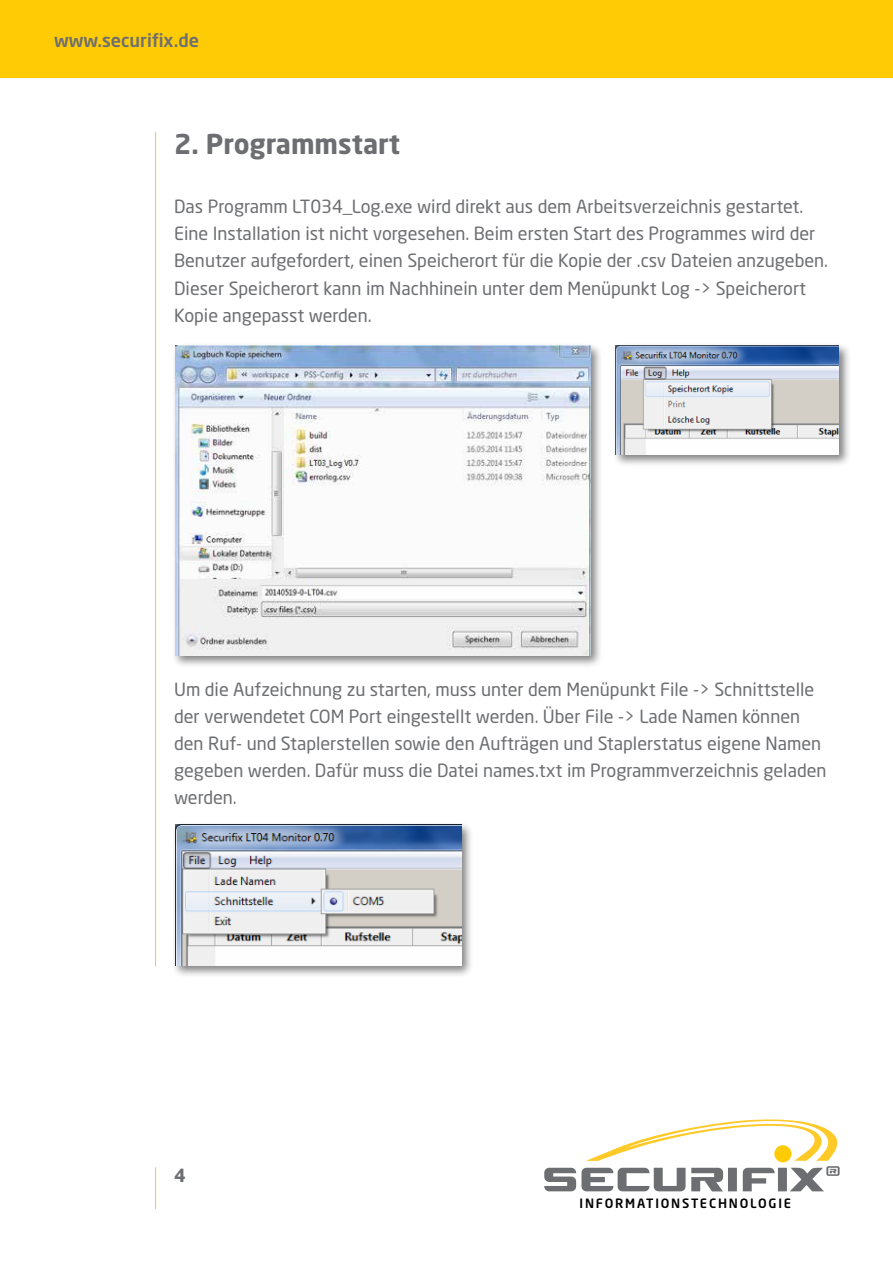
<style>
.page{position:relative;width:893px;height:1263px;background:#fff}
.page>*{position:absolute;margin:0;border:0;box-sizing:border-box;transform-origin:0 0}
.t1{font:700 27px "Neo Sans";color:#6d6e71}
.t2{font:18px/27px "Neo Sans";color:#6d6e71}
.t3{font:500 18px "Neo Sans";color:#6d6e71}
.t4{font:700 18px "Neo Sans";color:#6d6e71}
.t5{font:500 12.75px "Neo Sans";letter-spacing:.14em;color:#000}
</style>
<div class="page">
<div style="left:0;top:0;width:893px;height:78px;background:#ffcb05"></div>
<hr style="left:155px;top:132px;width:1px;height:834px;background:#ffcb05">
<svg style="left:544px;top:1119px;width:296px;height:72px"></svg>
<div style="left:172px;top:342px;width:431px;height:326px;background:#000;opacity:.5"></div>
<img style="left:175px;top:346px;width:415px;height:309px">
<div style="left:612px;top:342px;width:240px;height:126px;background:#000;opacity:.5"></div>
<img style="left:616px;top:345px;width:223px;height:110px">
<div style="left:171px;top:821px;width:303px;height:157px;background:#000;opacity:.5"></div>
<img style="left:175px;top:824px;width:286px;height:141px">
<hr style="left:155px;top:1167px;width:1px;height:42px;background:#ffcb05">
<p class="t3" style="left:54px;top:29px;width:147px">www.securifix.de</p>
<h1 class="t1" style="left:174px;top:127px;width:228px">2. Programmstart</h1>
<p class="t2" style="left:174px;top:193px;width:656px">Das Programm LT034_Log.exe wird direkt aus dem Arbeitsverzeichnis gestartet.<br>Eine Installation ist nicht vorgesehen. Beim ersten Start des Programmes wird der Benutzer aufgefordert, einen Speicherort für die Kopie der .csv Dateien anzugeben.<br>Dieser Speicherort kann im Nachhinein unter dem Menüpunkt Log -&gt; Speicherort Kopie angepasst werden.</p>
<p class="t2" style="left:174px;top:675px;width:654px">Um die Aufzeichnung zu starten, muss unter dem Menüpunkt File -&gt; Schnittstelle der verwendetet COM Port eingestellt werden. Über File -&gt; Lade Namen können den Ruf- und Staplerstellen sowie den Aufträgen und Staplerstatus eigene Namen gegeben werden. Dafür muss die Datei names.txt im Programmverzeichnis geladen werden.</p>
<p class="t4" style="left:174px;top:1164px;width:13px">4</p>
<p class="t5" style="left:579px;top:1195px;width:213px">INFORMATIONSTECHNOLOGIE</p>
</div>
